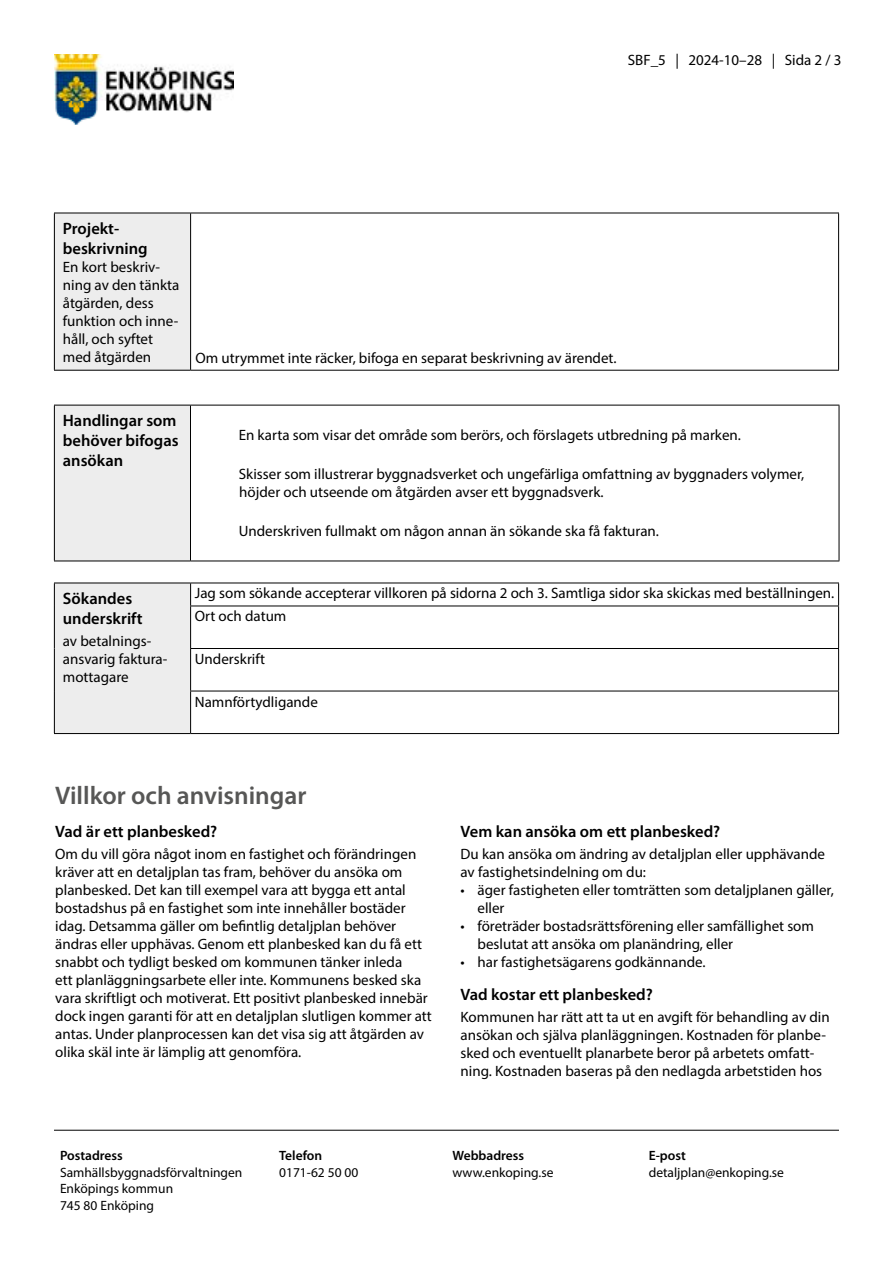
<style>
.page{position:relative;width:893px;height:1263px;background:#fff}
.page>*{position:absolute;margin:0;border:0;box-sizing:border-box;transform-origin:0 0}
.Överrubrik{font:600 25.5px "Myriad Pro";color:#575756}
.Instruktion{font:600 16.5px/19.8px "Myriad Pro";color:#000}
.Nytt_stycke{font:600 16.5px "Myriad Pro";color:#000}
.t1{font:15px/18px "Myriad Pro";color:#000}
.t2{font:13.5px/16.5px "Myriad Pro";color:#000}
.t3{font:600 13.5px "Myriad Pro";color:#000}
.s1{font-weight:600}
</style>
<div class="page">
<hr style="left:54px;top:1130px;width:785px;height:1px;background:#000">
<img style="left:54px;top:54px;width:180px;height:70px">
<div style="left:54px;top:583px;width:137px;height:150px;background:#ededed"></div>
<svg style="left:191px;top:584px;width:647px;height:149px"></svg>
<hr style="left:54px;top:583px;width:137px;height:1px;background:#000">
<hr style="left:838px;top:649px;width:1px;height:42px;background:#000">
<hr style="left:838px;top:691px;width:1px;height:42px;background:#000">
<hr style="left:191px;top:583px;width:648px;height:1px;background:#000">
<svg style="left:838px;top:583px;width:1px;height:23px"></svg>
<hr style="left:190px;top:606px;width:649px;height:1px;background:#000">
<hr style="left:838px;top:606px;width:1px;height:42px;background:#000">
<hr style="left:190px;top:648px;width:649px;height:1px;background:#000">
<hr style="left:190px;top:691px;width:649px;height:1px;background:#000">
<hr style="left:191px;top:733px;width:648px;height:1px;background:#000">
<svg style="left:54px;top:583px;width:1px;height:23px"></svg>
<svg style="left:190px;top:583px;width:1px;height:23px"></svg>
<hr style="left:54px;top:606px;width:1px;height:42px;background:#000">
<hr style="left:190px;top:606px;width:1px;height:42px;background:#000">
<hr style="left:54px;top:648px;width:1px;height:43px;background:#000">
<hr style="left:190px;top:649px;width:1px;height:42px;background:#000">
<hr style="left:54px;top:691px;width:1px;height:42px;background:#000">
<hr style="left:190px;top:691px;width:1px;height:42px;background:#000">
<hr style="left:54px;top:733px;width:137px;height:1px;background:#000">
<div style="left:54px;top:213px;width:137px;height:157px;background:#ededed"></div>
<hr style="left:54px;top:370px;width:137px;height:1px;background:#000">
<hr style="left:191px;top:213px;width:648px;height:1px;background:#000">
<hr style="left:838px;top:213px;width:1px;height:157px;background:#000">
<hr style="left:191px;top:370px;width:648px;height:1px;background:#000">
<hr style="left:54px;top:213px;width:137px;height:1px;background:#000">
<hr style="left:54px;top:213px;width:1px;height:157px;background:#000">
<hr style="left:190px;top:213px;width:1px;height:157px;background:#000">
<div style="left:54px;top:405px;width:136px;height:156px;background:#ededed"></div>
<hr style="left:54px;top:405px;width:136px;height:1px;background:#000">
<hr style="left:54px;top:405px;width:1px;height:156px;background:#000">
<hr style="left:54px;top:561px;width:136px;height:1px;background:#000">
<hr style="left:190px;top:405px;width:649px;height:1px;background:#000">
<hr style="left:190px;top:405px;width:1px;height:156px;background:#000">
<hr style="left:839px;top:405px;width:1px;height:156px;background:#000">
<hr style="left:190px;top:561px;width:649px;height:1px;background:#000">
<p class="t1" style="left:628px;top:51px;width:215px">SBF_5 | 2024-10–28 | Sida 2 / 3</p>
<p class="Instruktion" style="left:63px;top:218px;width:86px">Projekt&shy;beskrivning</p>
<p class="t1" style="left:63px;top:257px;width:118px">En kort beskriv&shy;ning av den tänkta åtgärden, dess funktion och inne&shy;håll, och syftet med åtgärden</p>
<p class="t1" style="left:196px;top:349px;width:423px">Om utrymmet inte räcker, bifoga en separat beskrivning av ärendet.</p>
<p class="Instruktion" style="left:63px;top:410px;width:117px">Handlingar som behöver bifogas ansökan</p>
<p class="t1" style="left:239px;top:425px;width:504px">En karta som visar det område som berörs, och förslagets utbredning på marken.</p>
<p class="t1" style="left:239px;top:464px;width:567px">Skisser som illustrerar byggnadsverket och ungefärliga omfattning av byggnaders volymer, höjder och utseende om åtgärden avser ett byggnadsverk.</p>
<p class="t1" style="left:239px;top:522px;width:422px">Underskriven fullmakt om någon annan än sökande ska få fakturan.</p>
<p class="Instruktion" style="left:63px;top:588px;width:81px">Sökandes underskrift</p>
<p class="t1" style="left:63px;top:632px;width:105px">av betalnings&shy;ansvarig faktura&shy;mottagare</p>
<p class="t1" style="left:195px;top:584px;width:641px">Jag som sökande accepterar villkoren på sidorna 2 och 3. Samtliga sidor ska skickas med beställningen.</p>
<p class="t1" style="left:195px;top:607px;width:93px">Ort och datum</p>
<p class="t1" style="left:195px;top:650px;width:72px">Underskrift</p>
<p class="t1" style="left:195px;top:692px;width:125px">Namnförtydligande</p>
<p class="Överrubrik" style="left:55px;top:779px;width:253px">Villkor och anvisningar</p>
<p class="Nytt_stycke" style="left:55px;top:821px;width:164px">Vad är ett planbesked?</p>
<p class="t1" style="left:55px;top:845px;width:378px">Om du vill göra något inom en fastighet och förändringen kräver att en detaljplan tas fram, behöver du ansöka om planbesked. Det kan till exempel vara att bygga ett antal bostadshus på en fastighet som inte innehåller bostäder idag. Detsamma gäller om befintlig detaljplan behöver ändras eller upphävas. Genom ett planbesked kan du få ett snabbt och tydligt besked om kommunen tänker inleda<br>ett planläggningsarbete eller inte. Kommunens besked ska vara skriftligt och motiverat. Ett positivt planbesked innebär dock ingen garanti för att en detaljplan slutligen kommer att antas. Under planprocessen kan det visa sig att åtgärden av olika skäl inte är lämplig att genomföra.</p>
<p class="Nytt_stycke" style="left:460px;top:821px;width:261px">Vem kan ansöka om ett planbesked?</p>
<p class="t1" style="left:460px;top:845px;width:366px">Du kan ansöka om ändring av detaljplan eller upphävande av fastighetsindelning om du:</p>
<p class="t1" style="left:477px;top:881px;width:358px;text-indent:-17px">• äger fastigheten eller tomträtten som detaljplanen gäller, eller</p>
<p class="t1" style="left:477px;top:917px;width:338px;text-indent:-17px">• företräder bostadsrättsförening eller samfällighet som beslutat att ansöka om planändring, eller</p>
<p class="t1" style="left:460px;top:953px;width:247px">• har fastighetsägarens godkännande.</p>
<p class="Nytt_stycke" style="left:460px;top:983px;width:194px">Vad kostar ett planbesked?</p>
<p class="t1" style="left:460px;top:1007px;width:371px">Kommunen har rätt att ta ut en avgift för behandling av din ansökan och själva planläggningen. Kostnaden för planbe&shy;sked och eventuellt planarbete beror på arbetets omfatt&shy;ning. Kostnaden baseras på den nedlagda arbetstiden hos</p>
<p class="t2" style="left:60px;top:1147px;width:184px"><span class="s1">Postadress<br></span>Samhällsbyggnadsförvaltningen</p>
<p class="t2" style="left:60px;top:1180px;width:115px">Enköpings kommun</p>
<p class="t2" style="left:60px;top:1197px;width:96px">745 80 Enköping</p>
<p class="t2" style="left:279px;top:1147px;width:81px"><span class="s1">Telefon<br></span>0171-62 50 00</p>
<p class="t2" style="left:452px;top:1147px;width:102px"><span class="s1">Webbadress </span>www.enkoping.se</p>
<p class="t3" style="left:649px;top:1147px;width:39px">E-post</p>
<p class="t2" style="left:649px;top:1164px;width:137px">detaljplan@enkoping.se</p>
</div>
